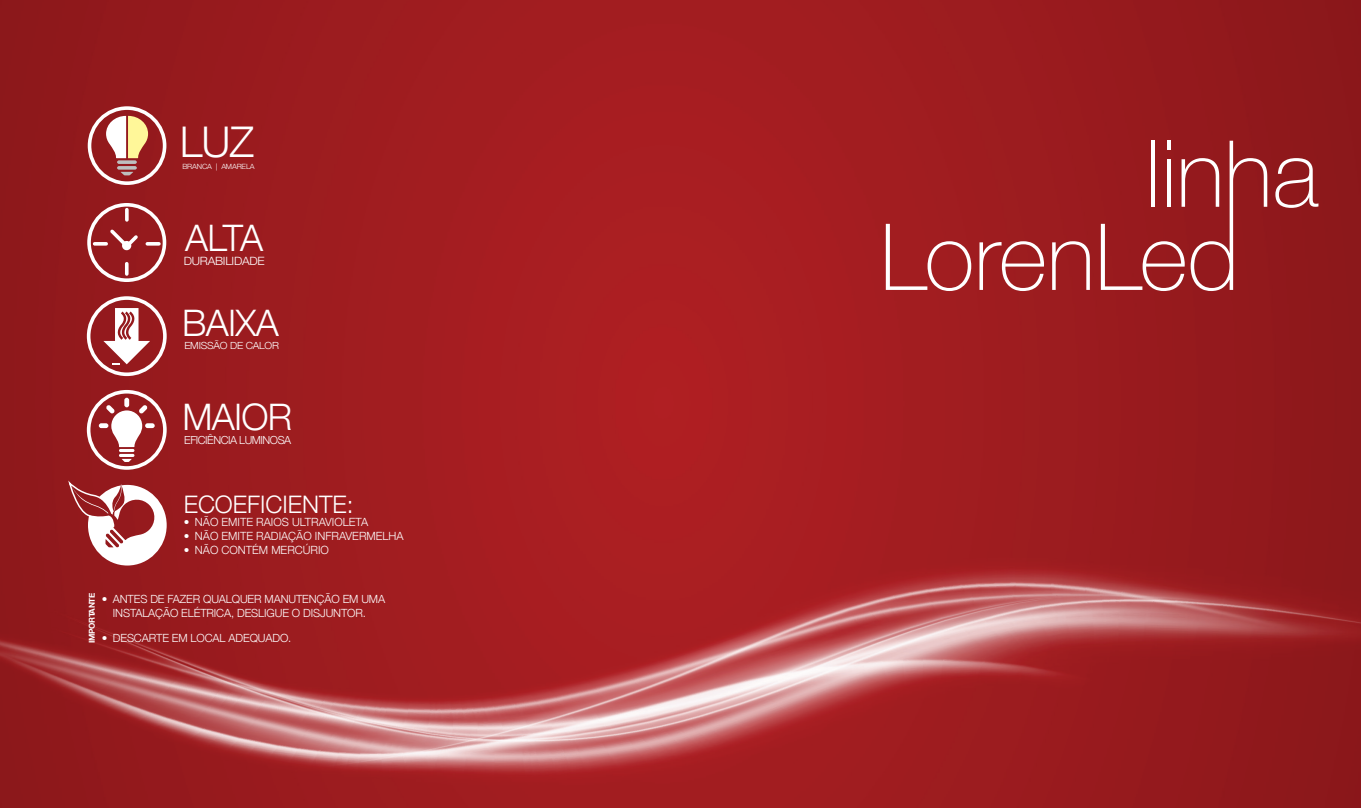
<style>
.page{position:relative;width:1361px;height:808px;background:#fff}
.page>*{position:absolute;margin:0;border:0;box-sizing:border-box;transform-origin:0 0}
.t1{font:300 42.3px "Helvetica Neue";color:#fff}
.t2{font:300 36.6px "Helvetica Neue";letter-spacing:-.02em;color:#fff}
.t3{font:300 24.15px "Helvetica Neue";color:#fff}
.t4{font:300 11.4px "Helvetica Neue";letter-spacing:-.02em;color:#fff;scale:1.06 1}
.t5{font:300 11.25px/14.4px "Helvetica Neue";letter-spacing:-.01em;color:#fff}
.t6{font:300 11.1px "Helvetica Neue";letter-spacing:-.04em;color:#fff}
.t7{font:300 9.75px "Helvetica Neue";letter-spacing:-.02em;color:#fff;scale:1.06 1}
.t8{font:700 8.1px "Helvetica Neue";letter-spacing:-.05em;color:#fff}
.t9{font:300 7.2px "Helvetica Neue";letter-spacing:-.02em;color:#fff;scale:1.06 1}
</style>
<div class="page">
<img style="left:0;top:0;width:1361px;height:808px">
<svg style="left:103px;top:308px;width:47px;height:57px"></svg>
<div style="left:87px;top:296px;width:80px;height:80px;border:4px solid #fff;border-radius:50%"></div>
<svg style="left:68px;top:483px;width:99px;height:82px"></svg>
<div style="left:87px;top:390px;width:80px;height:80px;border:4px solid #fff;border-radius:50%"></div>
<svg style="left:99px;top:398px;width:56px;height:64px"></svg>
<svg style="left:117px;top:166px;width:20px;height:4px"></svg>
<svg style="left:117px;top:160px;width:20px;height:4px"></svg>
<svg style="left:121px;top:172px;width:12px;height:3px"></svg>
<svg style="left:106px;top:116px;width:42px;height:42px"></svg>
<div style="left:88px;top:106px;width:78px;height:79px;border:4px solid #fff;border-radius:50%"></div>
<svg style="left:125px;top:210px;width:4px;height:10px"></svg>
<svg style="left:95px;top:242px;width:11px;height:4px"></svg>
<svg style="left:147px;top:242px;width:12px;height:4px"></svg>
<svg style="left:107px;top:226px;width:34px;height:24px"></svg>
<div style="left:122px;top:241px;width:9px;height:9px;border:4px solid #fff;border-radius:50%"></div>
<div style="left:87px;top:203px;width:79px;height:79px;border:4px solid #fff;border-radius:50%"></div>
<svg style="left:125px;top:264px;width:4px;height:10px"></svg>
<svg style="left:1275px;top:158px;width:43px;height:50px"></svg>
<svg style="left:886px;top:224px;width:85px;height:67px;background:#af3e41"></svg>
<svg style="left:979px;top:241px;width:65px;height:50px"></svg>
<svg style="left:1052px;top:241px;width:38px;height:49px;background:#b24f52"></svg>
<svg style="left:1101px;top:141px;width:166px;height:150px;background:#a13437"></svg>
<p class="t1" style="left:180px;top:107px;width:76px">LUZ</p>
<p class="t9" style="left:182px;top:160px;width:70px">BRANCA | AMARELA</p>
<p class="t2" style="left:185px;top:209px;width:79px">ALTA</p>
<p class="t4" style="left:184px;top:252px;width:78px">DURABILIDADE</p>
<p class="t2" style="left:182px;top:294px;width:98px">BAIXA</p>
<p class="t7" style="left:184px;top:338px;width:91px">EMISSÃO DE CALOR</p>
<p class="t2" style="left:182px;top:387px;width:111px">MAIOR</p>
<p class="t6" style="left:184px;top:431px;width:109px">EFICIÊNCIA LUMINOSA</p>
<p class="t3" style="left:184px;top:485px;width:171px">ECOEFICIENTE:</p>
<p class="t5" style="left:184px;top:514px;width:186px">• NÃO EMITE RAIOS ULTRAVIOLETA</p>
<p class="t5" style="left:184px;top:528px;width:221px">• NÃO EMITE RADIAÇÃO INFRAVERMELHA</p>
<p class="t5" style="left:184px;top:541px;width:147px">• NÃO CONTÉM MERCÚRIO</p>
<p class="t5" style="left:113px;top:591px;width:274px;text-indent:-11px">• ANTES DE FAZER QUALQUER MANUTENÇÃO EM UMA<br>INSTALAÇÃO ELÉTRICA, DESLIGUE O DISJUNTOR.</p>
<p class="t8" style="left:86px;top:643px;width:51px;rotate:-90deg">IMPORTANTE</p>
<p class="t5" style="left:102px;top:630px;width:191px">• DESCARTE EM LOCAL ADEQUADO.</p>
</div>
